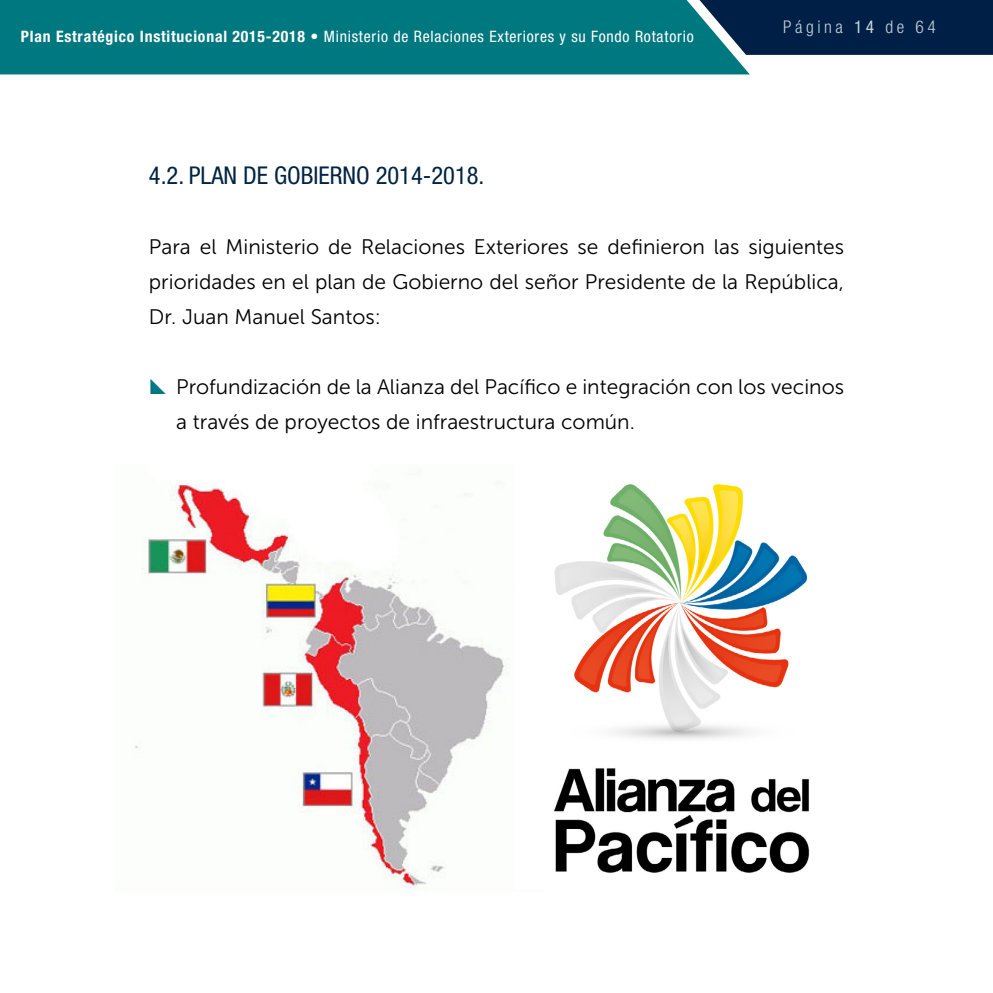
<style>
.page{position:relative;width:993px;height:993px;background:#fff}
.page>*{position:absolute;margin:0;border:0;box-sizing:border-box;transform-origin:0 0}
.t1{font:condensed 24.5px "Helvetica Neue LT Std";color:#002442}
.t2{font:21px/35px "Museo Sans 300";color:#000;text-align:justify}
.t3{font:300 condensed 17.5px "Helvetica Neue LT Std";letter-spacing:.2em;color:#c5d2d6}
.t4{font:condensed 15.75px "Helvetica Neue LT Std";letter-spacing:.05em;color:#fff}
.s1{font-weight:700}
.s2{font-weight:400}
</style>
<div class="page">
<div style="left:749px;top:0;width:243px;height:55px;background:#001f47"></div>
<div style="left:0;top:0;width:749px;height:74px;background:#007880"></div>
<img style="left:134px;top:482px;width:373px;height:406px">
<img style="left:554px;top:484px;width:256px;height:389px">
<p class="t4" style="left:21px;top:28px;width:674px"><span class="s1">Plan Estratégico Institucional 2015-2018</span> • Ministerio de Relaciones Exteriores y su Fondo Rotatorio</p>
<p class="t1" style="left:149px;top:161px;width:337px">4.2. PLAN DE GOBIERNO 2014-2018.</p>
<p class="t3" style="left:783px;top:17px;width:154px">Página <span class="s2">14</span> de 64</p>
<p class="t2" style="left:149px;top:229px;width:696px">Para el Ministerio de Relaciones Exteriores se definieron las siguientes prioridades en el plan de Gobierno del señor Presidente de la República, Dr. Juan Manuel Santos:</p>
<p class="t2" style="left:176px;top:369px;width:669px">Profundización de la Alianza del Pacífico e integración con los vecinos a través de proyectos de infraestructura común.</p>
</div>
